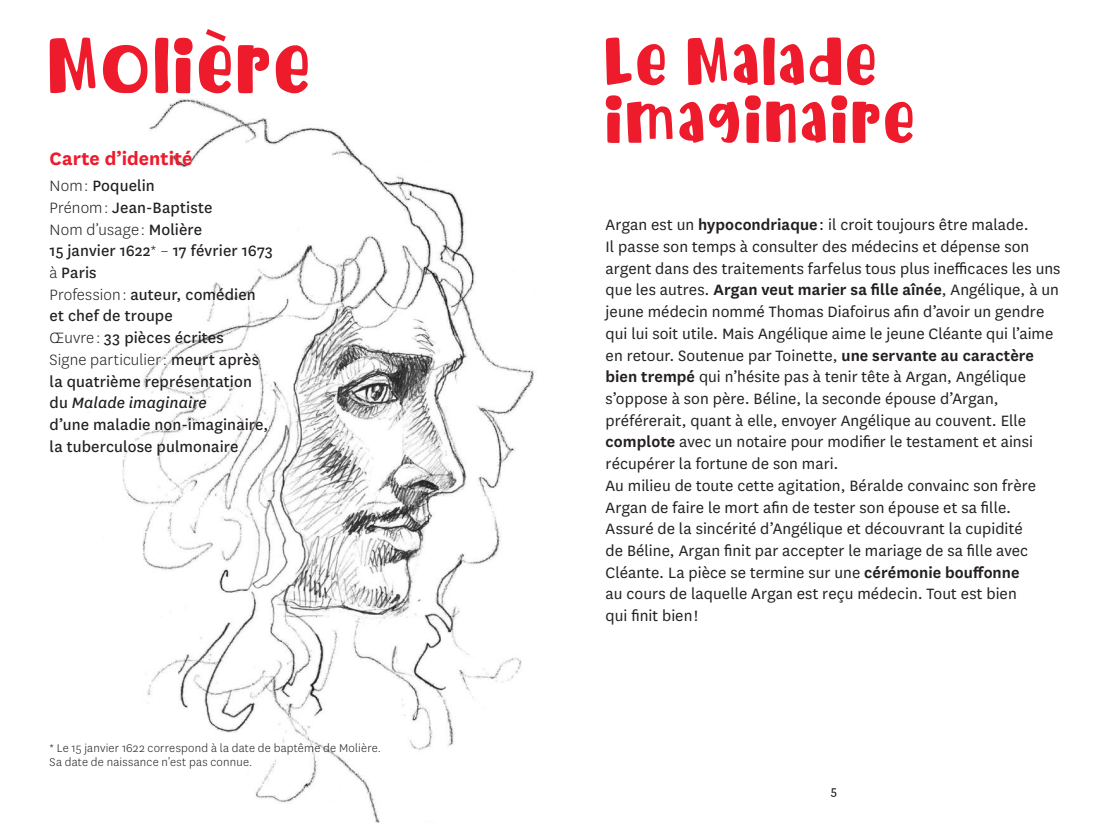
<style>
.page{position:relative;width:1112px;height:834px;background:#fff}
.page>*{position:absolute;margin:0;border:0;box-sizing:border-box;transform-origin:0 0}
.t1{font:61.25px "avocado";letter-spacing:.08em;color:#ee1b2d}
.t2{font:52.5px/57.8px "avocado";letter-spacing:.08em;color:#ee1b2d}
.t3{font:700 21px "National";color:#ee1b2d}
.t4{font:17.5px/21.7px "National";letter-spacing:.005em;color:#231f20}
.t5{font:17.5px/21.7px "National";letter-spacing:.005em;color:#231f20}
.t6{font:14px "National";color:#231f20}
.t7{font:300 13.12px/14px "National";letter-spacing:.015em;color:#231f20}
.s1{font-weight:300}
.s2{font-style:italic}
.s3{font-weight:600}
</style>
<div class="page">
<img style="left:122px;top:88px;width:415px;height:734px">
<svg style="left:206px;top:29px;width:20px;height:13px"></svg>
<h1 class="t1" style="left:49px;top:37px;width:262px">Moliere</h1>
<p class="t3" style="left:50px;top:144px;width:144px">Carte d’identité</p>
<p class="t5" style="left:50px;top:174px;width:225px"><span class="s1">Nom :</span> Poquelin<br><span class="s1">Prénom :</span> Jean-Baptiste<br><span class="s1">Nom d’usage :</span> Molière<br>15 janvier 1622<span class="s1">* –</span> 17 février 1673 <span class="s1">à</span> Paris<br><span class="s1">Profession :</span> auteur, comédien et chef de troupe<br><span class="s1">Œuvre :</span> 33 pièces écrites<br><span class="s1">Signe particulier :</span> meurt après la quatrième représentation du <span class="s2">Malade imaginaire<br></span>d’une maladie non-imaginaire, la tuberculose pulmonaire</p>
<p class="t7" style="left:50px;top:741px;width:333px">* Le 15 janvier 1622 correspond à la date de baptême de Molière.<br>Sa date de naissance n’est pas connue.</p>
<h2 class="t2" style="left:605px;top:38px;width:310px">Le Malade imaginaire</h2>
<p class="t4" style="left:605px;top:213px;width:456px">Argan est un <span class="s3">hypocondriaque</span> : il croit toujours être malade.<br>Il passe son temps à consulter des médecins et dépense son argent dans des traitements farfelus tous plus inefficaces les uns que les autres. <span class="s3">Argan veut marier sa fille aînée</span>, Angélique, à un jeune médecin nommé Thomas Diafoirus afin d’avoir un gendre qui lui soit utile. Mais Angélique aime le jeune Cléante qui l’aime en retour. Soutenue par Toinette, <span class="s3">une servante au caractère bien trempé</span> qui n’hésite pas à tenir tête à Argan, Angélique s’oppose à son père. Béline, la seconde épouse d’Argan, préférerait, quant à elle, envoyer Angélique au couvent. Elle <span class="s3">complote</span> avec un notaire pour modifier le testament et ainsi récupérer la fortune de son mari.<br>Au milieu de toute cette agitation, Béralde convainc son frère Argan de faire le mort afin de tester son épouse et sa fille.<br>Assuré de la sincérité d’Angélique et découvrant la cupidité<br>de Béline, Argan finit par accepter le mariage de sa fille avec Cléante. La pièce se termine sur une <span class="s3">cérémonie bouffonne<br></span>au cours de laquelle Argan est reçu médecin. Tout est bien<br>qui finit bien !</p>
<p class="t6" style="left:830px;top:781px;width:8px">5</p>
</div>
